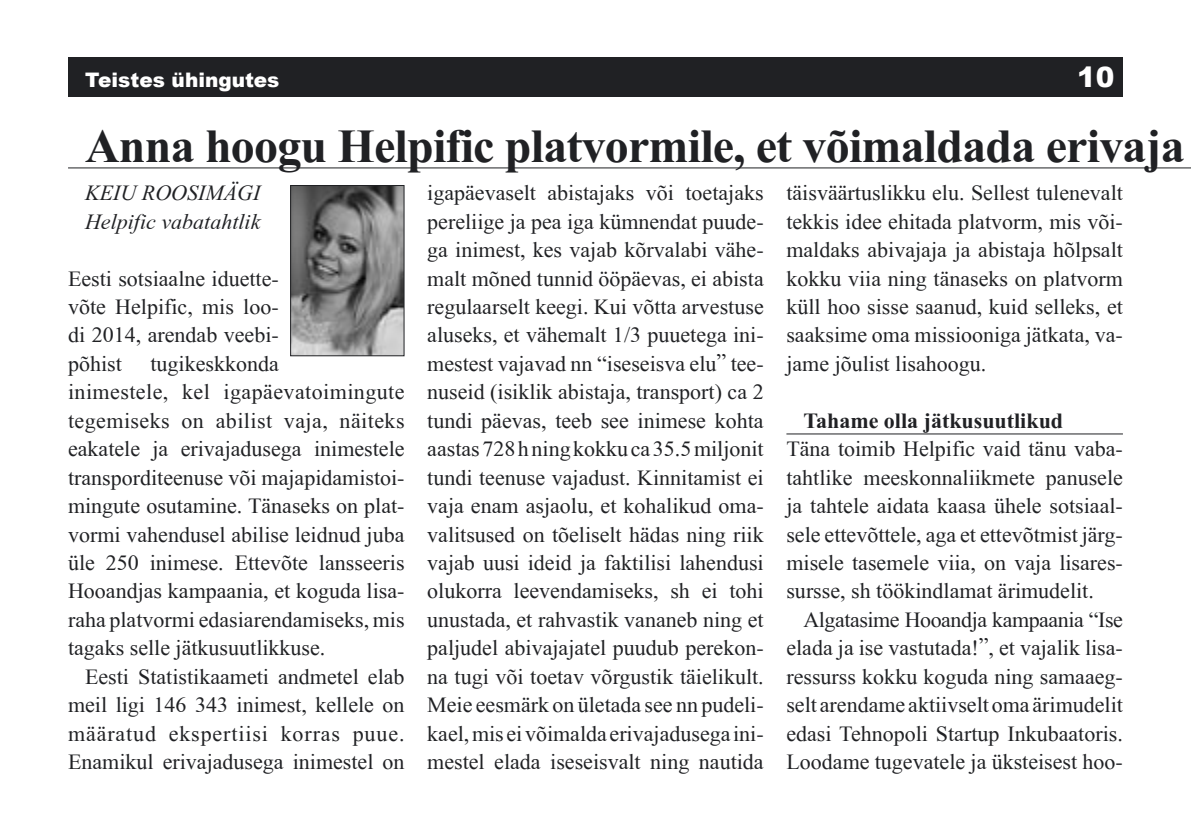
<style>
.page{position:relative;width:1191px;height:840px;background:#fff}
.page>*{position:absolute;margin:0;border:0;box-sizing:border-box;transform-origin:0 0}
.t1{font:700 48px "EE Times New Roman";letter-spacing:-.015em;color:#202124}
.t2{font:900 28px "Arial";color:#fff}
.t3{font:22px/28.4px "EE Times New Roman";color:#202124;text-align:justify}
.t4{font:italic 22px/28.4px "EE Times New Roman";color:#202124}
.t5{font:700 22px "EE Times New Roman";color:#202124}
.t6{font:900 20px "Arial";color:#fff}
</style>
<div class="page">
<div style="left:68px;top:57px;width:1055px;height:39px;background:#202124"></div>
<hr style="left:68px;top:167px;width:1123px;height:1px;background:#202124">
<img style="left:292px;top:187px;width:110px;height:167px">
<div style="left:290px;top:185px;width:114px;height:171px;border:1px solid #202124"></div>
<hr style="left:786px;top:433px;width:337px;height:1px;background:#202124">
<p class="t6" style="left:85px;top:65px;width:196px">Teistes ühingutes</p>
<p class="t2" style="left:1077px;top:56px;width:39px">10</p>
<h1 class="t1" style="left:85px;top:118px;width:1101px">Anna hoogu Helpific platvormile, et võimaldada erivaja</h1>
<p class="t3" style="left:427px;top:179px;width:338px">igapäevaselt abistajaks või toetajaks pereliige ja pea iga kümnendat puude&shy;ga inimest, kes vajab kõrvalabi vähe&shy;malt mõned tunnid ööpäevas, ei abista regulaarselt keegi. Kui võtta arvestuse aluseks, et vähemalt 1/3 puuetega ini&shy;mestest vajavad nn “iseseisva elu” tee&shy;nuseid (isiklik abistaja, transport) ca 2 tundi päevas, teeb see inimese kohta aastas 728 h ning kokku ca 35.5 miljonit tundi teenuse vajadust. Kinnitamist ei vaja enam asjaolu, et kohalikud oma&shy;valitsused on tõeliselt hädas ning riik vajab uusi ideid ja faktilisi lahendusi olukorra leevendamiseks, sh ei tohi unustada, et rahvastik vananeb ning et paljudel abivajajatel puudub perekon&shy;na tugi või toetav võrgustik täielikult.<br>Meie eesmärk on ületada see nn pudeli&shy;kael, mis ei võimalda erivajadusega ini&shy;mestel elada iseseisvalt ning nautida</p>
<p class="t3" style="left:786px;top:179px;width:338px">täisväärtuslikku elu. Sellest tulenevalt tekkis idee ehitada platvorm, mis või&shy;maldaks abivajaja ja abistaja hõlpsalt kokku viia ning tänaseks on platvorm küll hoo sisse saanud, kuid selleks, et saaksime oma missiooniga jätkata, va&shy;jame jõulist lisahoogu.</p>
<p class="t4" style="left:85px;top:179px;width:177px">KEIU ROOSIMÄGI<br>Helpific vabatahtlik</p>
<p class="t3" style="left:68px;top:264px;width:212px">Eesti sotsiaalne iduette&shy;võte Helpific, mis loo&shy;di 2014, arendab veebi&shy;põhist</p>
<p class="t3" style="left:68px;top:349px;width:338px;text-align:left;text-indent:82px">tugikeskkonda<br>inimestele, kel igapäevatoimingute tegemiseks on abilist vaja, näiteks eakatele ja erivajadusega inimestele transporditeenuse või majapidamistoi&shy;mingute osutamine. Tänaseks on plat&shy;vormi vahendusel abilise leidnud juba üle 250 inimese. Ettevõte lansseeris Hooandjas kampaania, et koguda lisa&shy;raha platvormi edasiarendamiseks, mis tagaks selle jätkusuutlikkuse.</p>
<p class="t3" style="left:68px;top:661px;width:338px;text-indent:17px">Eesti Statistikaameti andmetel elab meil ligi 146 343 inimest, kellele on määratud ekspertiisi korras puue.<br>Enamikul erivajadusega inimestel on</p>
<p class="t5" style="left:803px;top:407px;width:261px">Tahame olla jätkusuutlikud</p>
<p class="t3" style="left:786px;top:434px;width:338px">Täna toimib Helpific vaid tänu vaba&shy;tahtlike meeskonnaliikmete panusele ja tahtele aidata kaasa ühele sotsiaal&shy;sele ettevõttele, aga et ettevõtmist järg&shy;misele tasemele viia, on vaja lisares&shy;sursse, sh töökindlamat ärimudelit.</p>
<p class="t3" style="left:786px;top:605px;width:338px;text-indent:17px">Algatasime Hooandja kampaania “Ise elada ja ise vastutada!”, et vajalik lisa&shy;ressurss kokku koguda ning samaaeg&shy;selt arendame aktiivselt oma ärimudelit edasi Tehnopoli Startup Inkubaatoris.<br>Loodame tugevatele ja üksteisest hoo-</p>
</div>
